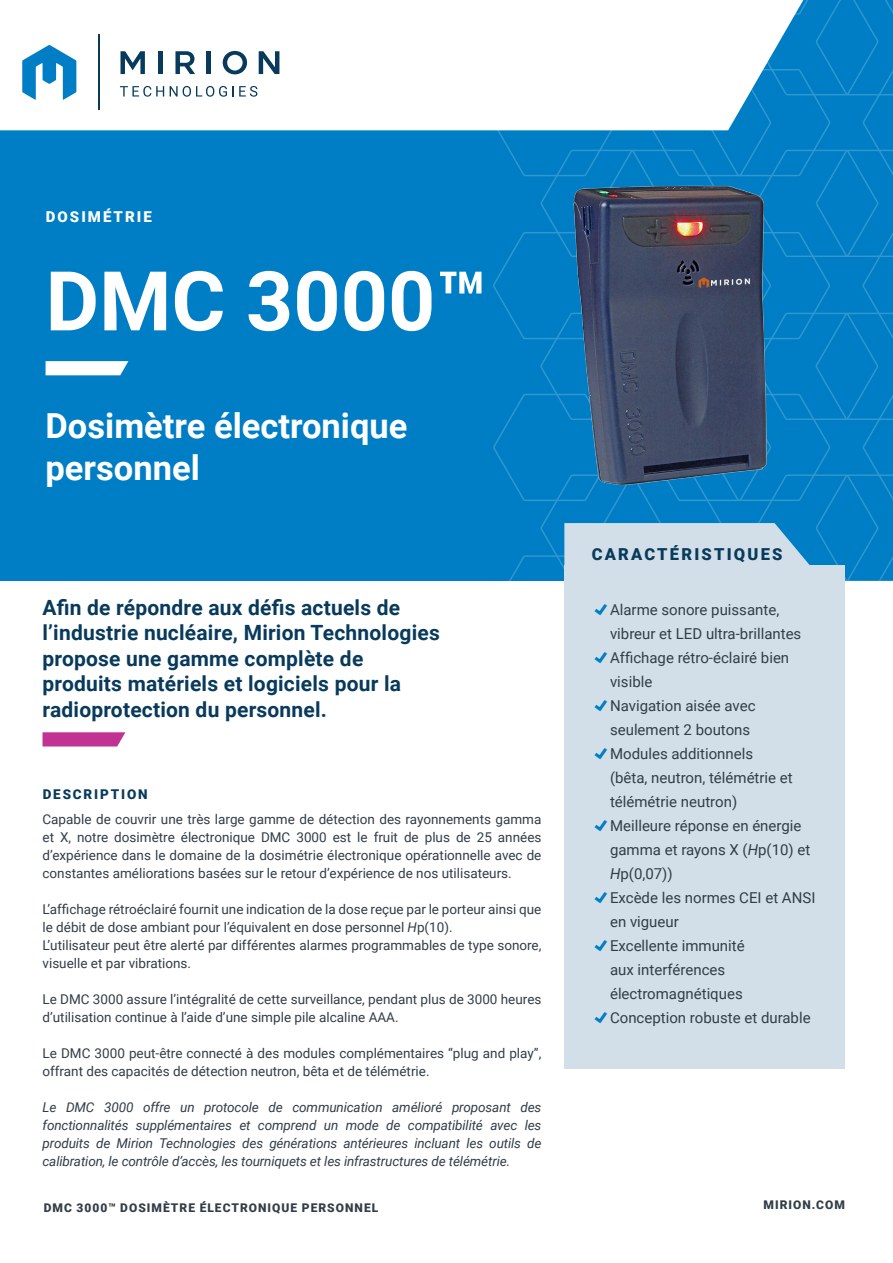
<style>
.page{position:relative;width:893px;height:1263px;background:#fff}
.page>*{position:absolute;margin:0;border:0;box-sizing:border-box;transform-origin:0 0}
.t1{font:700 82.5px "Roboto";color:#fff}
.t2{font:700 34.5px/42px "Roboto";color:#fff}
.t3{font:700 21px/25.5px "Roboto";letter-spacing:.01em;color:#083a5c}
.t4{font:900 16.5px "Roboto";letter-spacing:.135em;color:#083a5c}
.t5{font:15px/24px "Roboto";color:#323d47}
.t6{font:900 15px "Roboto";letter-spacing:.135em;color:#fff}
.t7{font:13.5px/18px "Roboto";color:#323d47}
.t8{font:italic 13.5px/18px "Roboto";letter-spacing:-.01em;color:#323d47;text-align:justify}
.t9{font:900 13.5px "Roboto";letter-spacing:.135em;color:#083a5c}
.t10{font:900 12px "Roboto";letter-spacing:.085em;color:#323d47}
.s1{font-style:italic}
</style>
<div class="page">
<div style="left:0;top:0;width:893px;height:581px;background:#007ec5"></div>
<div style="left:0;top:0;width:492px;height:130px;background:#fff"></div>
<svg style="left:22px;top:45px;width:54px;height:55px"></svg>
<svg style="left:121px;top:51px;width:24px;height:23px"></svg>
<hr style="left:158px;top:51px;width:4px;height:23px;background:#083a5c">
<svg style="left:175px;top:51px;width:20px;height:23px"></svg>
<div style="left:206px;top:51px;width:5px;height:23px;background:#083a5c"></div>
<svg style="left:223px;top:51px;width:24px;height:23px"></svg>
<svg style="left:259px;top:51px;width:20px;height:23px"></svg>
<hr style="left:98px;top:34px;width:1px;height:76px;background:#083a5c">
<svg style="left:120px;top:86px;width:44px;height:11px"></svg>
<svg style="left:170px;top:86px;width:87px;height:11px"></svg>
<svg style="left:46px;top:361px;width:82px;height:14px"></svg>
<div style="left:564px;top:565px;width:281px;height:503px;background:#d2dfe8"></div>
<svg style="left:43px;top:732px;width:82px;height:14px"></svg>
<svg style="left:492px;top:0;width:401px;height:581px"></svg>
<p class="t6" style="left:46px;top:206px;width:108px">DOSIMÉTRIE</p>
<h1 class="t1" style="left:46px;top:243px;width:443px">DMC 3000™</h1>
<h2 class="t2" style="left:46px;top:403px;width:363px">Dosimètre électronique personnel</h2>
<h3 class="t3" style="left:43px;top:594px;width:399px">Afin de répondre aux défis actuels de l’industrie nucléaire, Mirion Technologies propose une gamme complète de produits matériels et logiciels pour la radioprotection du personnel.</h3>
<p class="t9" style="left:43px;top:785px;width:106px">DESCRIPTION</p>
<p class="t7" style="left:43px;top:810px;width:500px;text-align:justify">Capable de couvrir une très large gamme de détection des rayonnements gamma et X, notre dosimètre électronique DMC 3000 est le fruit de plus de 25 années d’expérience dans le domaine de la dosimétrie électronique opérationnelle avec de constantes améliorations basées sur le retour d’expérience de nos utilisateurs.</p>
<p class="t7" style="left:43px;top:900px;width:500px">L’affichage rétroéclairé fournit une indication de la dose reçue par le porteur ainsi que le débit de dose ambiant pour l’équivalent en dose personnel <span class="s1">H</span>p(10).<br>L’utilisateur peut être alerté par différentes alarmes programmables de type sonore, visuelle et par vibrations.</p>
<p class="t7" style="left:43px;top:990px;width:500px">Le DMC 3000 assure l’intégralité de cette surveillance, pendant plus de 3000 heures d’utilisation continue à l’aide d’une simple pile alcaline AAA.</p>
<p class="t7" style="left:43px;top:1044px;width:500px">Le DMC 3000 peut-être connecté à des modules complémentaires “plug and play”, offrant des capacités de détection neutron, bêta et de télémétrie.</p>
<p class="t8" style="left:43px;top:1098px;width:500px">Le DMC 3000 offre un protocole de communication amélioré proposant des fonctionnalités supplémentaires et comprend un mode de compatibilité avec les produits de Mirion Technologies des générations antérieures incluant les outils de calibration, le contrôle d’accès, les tourniquets et les infrastructures de télémétrie.</p>
<p class="t4" style="left:592px;top:542px;width:192px">CARACTÉRISTIQUES</p>
<p class="t5" style="left:610px;top:597px;width:207px">Alarme sonore puissante, vibreur et LED ultra-brillantes<br>Affichage rétro-éclairé bien visible<br>Navigation aisée avec seulement 2 boutons<br>Modules additionnels<br>(bêta, neutron, télémétrie et télémétrie neutron)<br>Meilleure réponse en énergie gamma et rayons X (<span class="s1">H</span>p(10) et<br><span class="s1">H</span>p(0,07))<br>Excède les normes CEI et ANSI en vigueur<br>Excellente immunité<br>aux interférences électromagnétiques<br>Conception robuste et durable</p>
<p class="t10" style="left:44px;top:1199px;width:336px">DMC 3000™ DOSIMÈTRE ÉLECTRONIQUE PERSONNEL</p>
<p class="t10" style="left:763px;top:1196px;width:83px">MIRION.COM</p>
</div>
